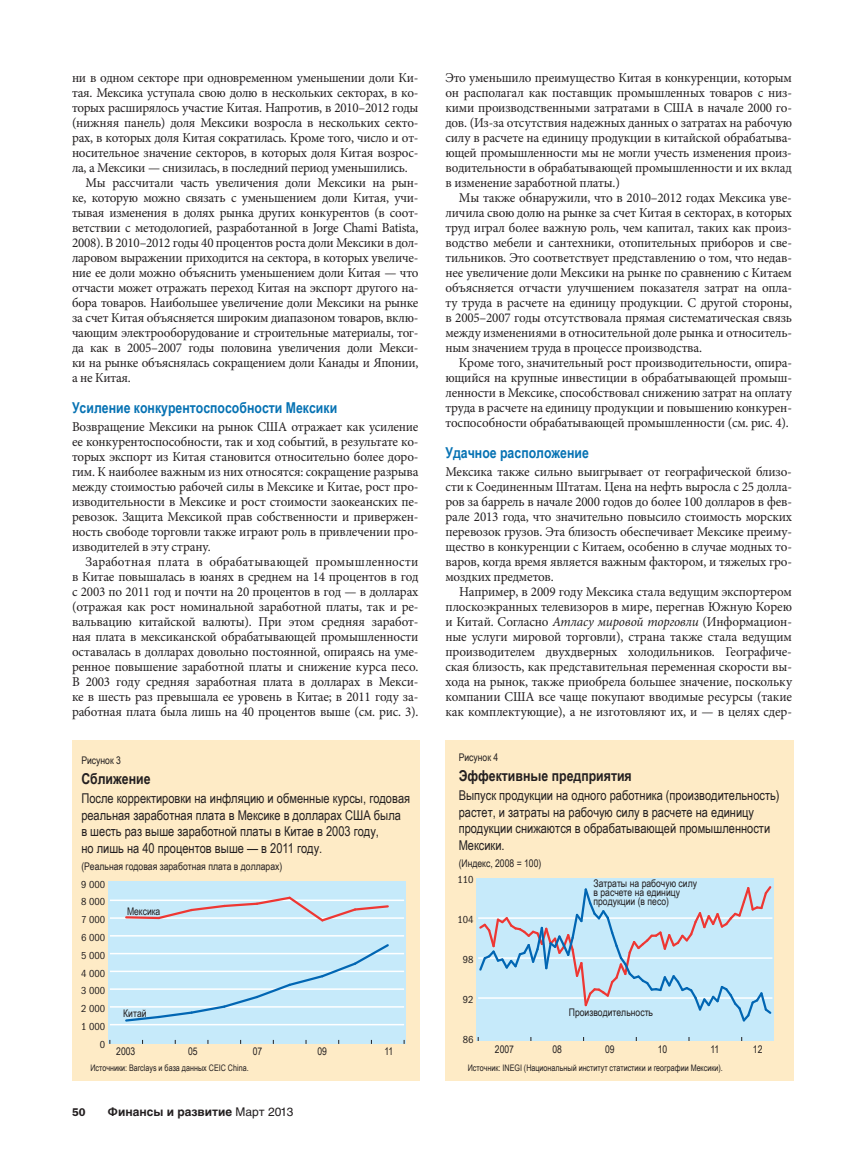
<style>
.page{position:relative;width:864px;height:1161px;background:#fff}
.page>*{position:absolute;margin:0;border:0;box-sizing:border-box;transform-origin:0 0}
.t1{font:700 15px "Arial Narrow";color:#0672b3}
.t2{font:700 15px "Arial Narrow";color:#231f20}
.t3{font:13.5px/15px "Minion Pro";letter-spacing:-.02em;color:#231f20;text-align:justify}
.t4{font:13.5px/16.5px "Arial Narrow";color:#231f20}
.t5{font:700 12px "Helvetica Cyr";color:#231f20}
.t6{font:600 11.25px "ITC Franklin Gothic Std";color:#231f20}
.t7{font:10.5px/9px "Arial Narrow";color:#231f20}
.t8{font:condensed 10.5px "ITC Franklin Gothic Std";color:#231f20}
.t9{font:9px "Arial Narrow";color:#231f20}
.s1{font-family:"Helvetica Cyr Upright";font-weight:400}
.s2{font-style:italic}
</style>
<div class="page">
<div style="left:72px;top:740px;width:347px;height:341px;background:#feebc6"></div>
<div style="left:108px;top:881px;width:298px;height:163px;background:#c6eafa"></div>
<hr style="left:110px;top:1024px;width:294px;height:1px;background:#fff">
<hr style="left:110px;top:1006px;width:294px;height:2px;background:#fff">
<hr style="left:110px;top:988px;width:294px;height:2px;background:#fff">
<hr style="left:110px;top:971px;width:294px;height:1px;background:#fff">
<hr style="left:110px;top:953px;width:294px;height:1px;background:#fff">
<hr style="left:110px;top:935px;width:294px;height:2px;background:#fff">
<hr style="left:110px;top:917px;width:294px;height:2px;background:#fff">
<hr style="left:110px;top:900px;width:294px;height:1px;background:#fff">
<svg style="left:124px;top:944px;width:267px;height:78px"></svg>
<svg style="left:124px;top:896px;width:266px;height:26px"></svg>
<div style="left:446px;top:740px;width:348px;height:341px;background:#feebc6"></div>
<div style="left:477px;top:878px;width:297px;height:163px;background:#c6eafa"></div>
<svg style="left:478px;top:886px;width:295px;height:136px"></svg>
<p class="t3" style="left:72px;top:70px;width:348px">ни в одном секторе при одновременном уменьшении доли Ки-</p>
<p class="t3" style="left:72px;top:85px;width:348px">тая. Мексика уступала свою долю в нескольких секторах, в ко-</p>
<p class="t3" style="left:72px;top:100px;width:348px">торых расширялось участие Китая. Напротив, в 2010–2012 годы</p>
<p class="t3" style="left:72px;top:115px;width:348px">(нижняя панель) доля Мексики возросла в нескольких секто-</p>
<p class="t3" style="left:72px;top:130px;width:348px">рах, в которых доля Китая сократилась. Кроме того, число и от-</p>
<p class="t3" style="left:72px;top:145px;width:348px">носительное значение секторов, в которых доля Китая возрос-</p>
<p class="t3" style="left:72px;top:160px;width:337px">ла, а Мексики — снизилась, в последний период уменьшились.</p>
<p class="t3" style="left:86px;top:175px;width:334px">Мы рассчитали часть увеличения доли Мексики на рын-</p>
<p class="t3" style="left:72px;top:190px;width:348px">ке, которую можно связать с уменьшением доли Китая, учи-</p>
<p class="t3" style="left:72px;top:205px;width:348px">тывая изменения в долях рынка других конкурентов (в соот-</p>
<p class="t3" style="left:72px;top:220px;width:348px">ветствии с методологией, разработанной в Jorge Chami Batista,</p>
<p class="t3" style="left:72px;top:235px;width:348px">2008). В 2010–2012 годы 40 процентов роста доли Мексики в дол-</p>
<p class="t3" style="left:72px;top:250px;width:348px">ларовом выражении приходится на сектора, в которых увеличе-</p>
<p class="t3" style="left:72px;top:265px;width:348px">ние ее доли можно объяснить уменьшением доли Китая — что</p>
<p class="t3" style="left:72px;top:280px;width:348px">отчасти может отражать переход Китая на экспорт другого на-</p>
<p class="t3" style="left:72px;top:295px;width:348px">бора товаров. Наибольшее увеличение доли Мексики на рынке</p>
<p class="t3" style="left:72px;top:310px;width:348px">за счет Китая объясняется широким диапазоном товаров, вклю-</p>
<p class="t3" style="left:72px;top:325px;width:348px">чающим электрооборудование и строительные материалы, тог-</p>
<p class="t3" style="left:72px;top:340px;width:348px">да как в 2005–2007 годы половина увеличения доли Мекси-</p>
<p class="t3" style="left:72px;top:355px;width:348px">ки на рынке объяснялась сокращением доли Канады и Японии,</p>
<p class="t3" style="left:72px;top:370px;width:60px">а не Китая.</p>
<p class="t1" style="left:72px;top:397px;width:267px">Усиление конкурентоспособности Мексики</p>
<p class="t3" style="left:72px;top:420px;width:348px">Возвращение Мексики на рынок США отражает как усиление ее конкурентоспособности, так и ход событий, в результате ко&shy;торых экспорт из Китая становится относительно более доро&shy;гим. К наиболее важным из них относятся: сокращение разрыва между стоимостью рабочей силы в Мексике и Китае, рост про&shy;изводительности в Мексике и рост стоимости заокеанских пе&shy;ревозок. Защита Мексикой прав собственности и привержен&shy;ность свободе торговли также играют роль в привлечении про&shy;изводителей в эту страну.</p>
<p class="t3" style="left:72px;top:555px;width:348px;text-indent:14px">Заработная плата в обрабатывающей промышленности в Китае повышалась в юанях в среднем на 14 процентов в год с 2003 по 2011 год и почти на 20 процентов в год — в долларах (отражая как рост номинальной заработной платы, так и ре&shy;вальвацию китайской валюты). При этом средняя заработ&shy;ная плата в мексиканской обрабатывающей промышленности оставалась в долларах довольно постоянной, опираясь на уме&shy;ренное повышение заработной платы и снижение курса песо.<br>В 2003 году средняя заработная плата в долларах в Мекси&shy;ке в шесть раз превышала ее уровень в Китае; в 2011 году за&shy;работная плата была лишь на 40 процентов выше (см. рис. 3).</p>
<p class="t7" style="left:81px;top:756px;width:41px">Рисунок 3</p>
<p class="t2" style="left:81px;top:767px;width:71px">Сближение</p>
<p class="t4" style="left:81px;top:790px;width:330px">После корректировки на инфляцию и обменные курсы, годовая реальная заработная плата в Мексике в долларах США была в шесть раз выше заработной платы в Китае в 2003 году,<br>но лишь на 40 процентов выше — в 2011 году.</p>
<p class="t7" style="left:81px;top:862px;width:202px">(Реальная годовая заработная плата в долларах)</p>
<p class="t8" style="left:81px;top:878px;width:26px">9 000</p>
<p class="t8" style="left:81px;top:896px;width:26px">8 000</p>
<p class="t8" style="left:81px;top:914px;width:26px">7 000</p>
<p class="t8" style="left:81px;top:932px;width:26px">6 000</p>
<p class="t8" style="left:81px;top:949px;width:26px">5 000</p>
<p class="t8" style="left:81px;top:967px;width:26px">4 000</p>
<p class="t8" style="left:81px;top:985px;width:26px">3 000</p>
<p class="t8" style="left:81px;top:1003px;width:26px">2 000</p>
<p class="t8" style="left:81px;top:1020px;width:26px">1 000</p>
<p class="t7" style="left:127px;top:907px;width:35px">Мексика</p>
<p class="t7" style="left:123px;top:1008px;width:25px">Китай</p>
<p class="t8" style="left:100px;top:1038px;width:7px">0</p>
<p class="t7" style="left:116px;top:1046px;width:21px">2003</p>
<p class="t7" style="left:188px;top:1046px;width:11px">05</p>
<p class="t7" style="left:253px;top:1046px;width:11px">07</p>
<p class="t7" style="left:317px;top:1046px;width:11px">09</p>
<p class="t7" style="left:384px;top:1046px;width:10px">11</p>
<p class="t9" style="left:90px;top:1061px;width:160px">Источники: Barclays и база данных CEIC China.</p>
<p class="t6" style="left:72px;top:1106px;width:15px">50</p>
<p class="t5" style="left:108px;top:1105px;width:187px">Финансы и развитие <span class="s1">Март 2013</span></p>
<p class="t3" style="left:445px;top:70px;width:348px">Это уменьшило преимущество Китая в конкуренции, которым он располагал как поставщик промышленных товаров с низ&shy;кими производственными затратами в США в начале 2000 го&shy;дов. (Из-за отсутствия надежных данных о затратах на рабочую силу в расчете на единицу продукции в китайской обрабатыва&shy;ющей промышленности мы не могли учесть изменения произ&shy;водительности в обрабатывающей промышленности и их вклад в изменение заработной платы.)</p>
<p class="t3" style="left:445px;top:190px;width:348px;text-indent:14px">Мы также обнаружили, что в 2010–2012 годах Мексика уве&shy;личила свою долю на рынке за счет Китая в секторах, в которых труд играл более важную роль, чем капитал, таких как произ&shy;водство мебели и сантехники, отопительных приборов и све&shy;тильников. Это соответствует представлению о том, что недав&shy;нее увеличение доли Мексики на рынке по сравнению с Китаем объясняется отчасти улучшением показателя затрат на опла&shy;ту труда в расчете на единицу продукции. С другой стороны, в 2005–2007 годы отсутствовала прямая систематическая связь между изменениями в относительной доле рынка и относитель&shy;ным значением труда в процессе производства.</p>
<p class="t3" style="left:445px;top:355px;width:348px;text-indent:14px">Кроме того, значительный рост производительности, опира&shy;ющийся на крупные инвестиции в обрабатывающей промыш&shy;ленности в Мексике, способствовал снижению затрат на оплату труда в расчете на единицу продукции и повышению конкурен&shy;тоспособности обрабатывающей промышленности (см. рис. 4).</p>
<p class="t1" style="left:446px;top:442px;width:145px">Удачное расположение</p>
<p class="t3" style="left:446px;top:465px;width:348px">Мексика также сильно выигрывает от географической близо&shy;сти к Соединенным Штатам. Цена на нефть выросла с 25 долла&shy;ров за баррель в начале 2000 годов до более 100 долларов в фев&shy;рале 2013 года, что значительно повысило стоимость морских перевозок грузов. Эта близость обеспечивает Мексике преиму&shy;щество в конкуренции с Китаем, особенно в случае модных то&shy;варов, когда время является важным фактором, и тяжелых гро&shy;моздких предметов.</p>
<p class="t3" style="left:446px;top:585px;width:348px;text-indent:14px">Например, в 2009 году Мексика стала ведущим экспортером плоскоэкранных телевизоров в мире, перегнав Южную Корею и Китай. Согласно <span class="s2">Атласу мировой торговли</span> (Информацион&shy;ные услуги мировой торговли), страна также стала ведущим производителем двухдверных холодильников. Географиче&shy;ская близость, как представительная переменная скорости вы&shy;хода на рынок, также приобрела большее значение, поскольку компании США все чаще покупают вводимые ресурсы (такие как комплектующие), а не изготовляют их, и — в целях сдер-</p>
<p class="t7" style="left:459px;top:752px;width:41px">Рисунок 4</p>
<p class="t2" style="left:459px;top:764px;width:175px">Эффективные предприятия</p>
<p class="t4" style="left:459px;top:787px;width:322px">Выпуск продукции на одного работника (производительность) растет, и затраты на рабочую силу в расчете на единицу продукции снижаются в обрабатывающей промышленности Мексики.</p>
<p class="t7" style="left:459px;top:858px;width:84px">(Индекс, 2008 = 100)</p>
<p class="t8" style="left:458px;top:874px;width:18px">110</p>
<p class="t8" style="left:458px;top:914px;width:18px">104</p>
<p class="t8" style="left:463px;top:954px;width:12px">98</p>
<p class="t8" style="left:463px;top:994px;width:12px">92</p>
<p class="t8" style="left:463px;top:1034px;width:12px">86</p>
<p class="t7" style="left:594px;top:878px;width:105px">Затраты на рабочую силу в расчете на единицу продукции (в песо)</p>
<p class="t7" style="left:569px;top:1007px;width:86px">Производительность</p>
<p class="t7" style="left:495px;top:1045px;width:21px">2007</p>
<p class="t7" style="left:552px;top:1045px;width:11px">08</p>
<p class="t7" style="left:605px;top:1045px;width:11px">09</p>
<p class="t7" style="left:658px;top:1045px;width:11px">10</p>
<p class="t7" style="left:710px;top:1045px;width:10px">11</p>
<p class="t7" style="left:753px;top:1045px;width:11px">12</p>
<p class="t9" style="left:468px;top:1061px;width:257px">Источник: INEGI (Национальный институт статистики и географии Мексики).</p>
</div>
